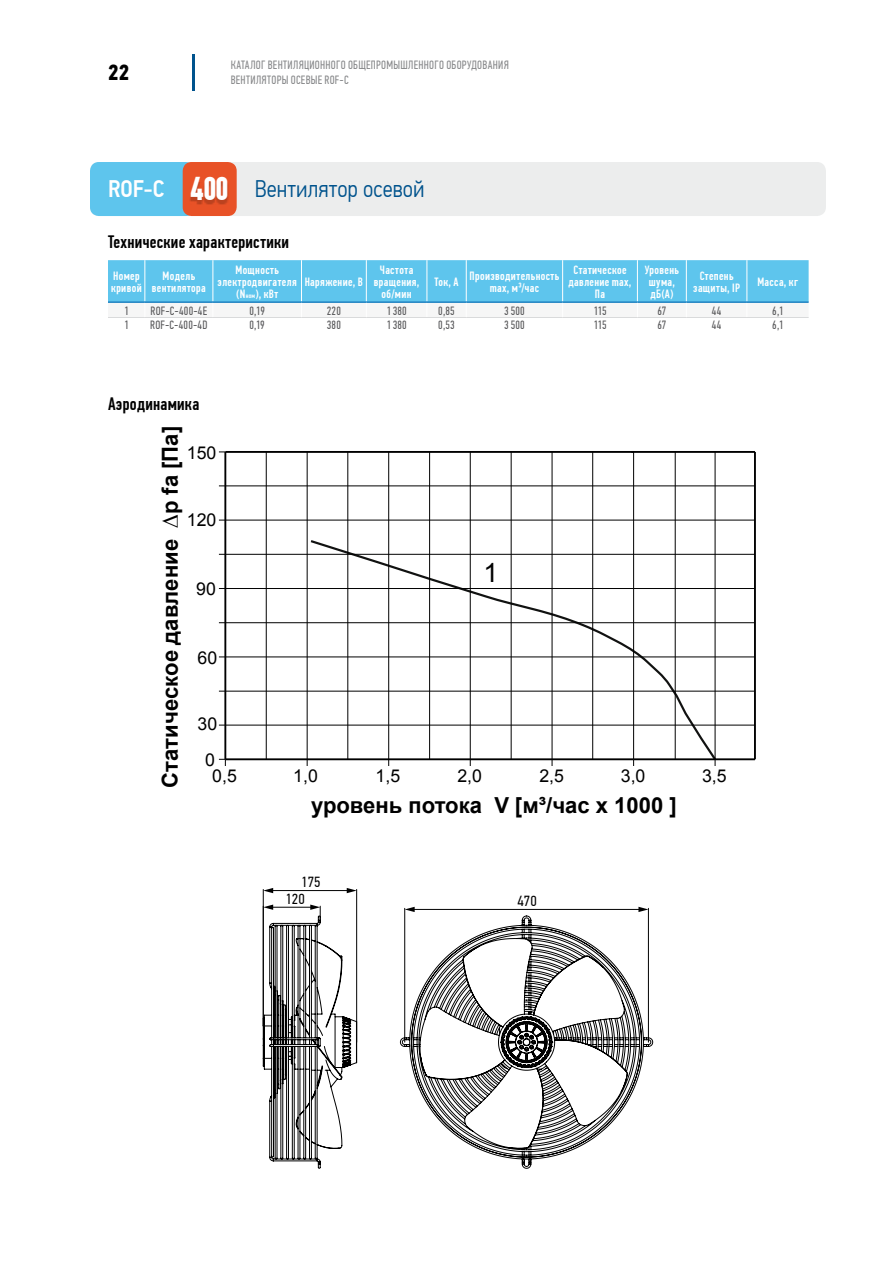
<style>
.page{position:relative;width:893px;height:1263px;background:#fff}
.page>*{position:absolute;margin:0;border:0;box-sizing:border-box;transform-origin:0 0}
.t1{font:26.55px "Arial";color:#000}
.t2{font:300 24px "PF Din Text Cond Pro";letter-spacing:.005em;color:#00538d}
.t3{font:700 22.05px "Arial";color:#000}
.t4{font:700 22.05px "PF Din Text Cond Pro";color:#000}
.t5{font:500 18px "PF Din Text Comp Pro";letter-spacing:.015em;color:#000}
.t6{font:17.7px/35.8px "Arial";color:#000;text-align:center}
.t7{font:14.7px "PF Din Text Cond Pro";color:#000}
.t8{font:500 12px/12px "PF Din Text Comp Pro";letter-spacing:.03em;color:#fff;text-align:center}
.t9{font:12px "PF Din Text Comp Pro";letter-spacing:.015em;color:#58585a}
.t10{font:12px "PF Din Text Comp Pro";letter-spacing:.02em;color:#87888a}
.s1{font-weight:500;color:#fff}
.s2{font-family:"PF Din Text Comp Pro";font-weight:700;font-size:33px;color:#fff}
.s3{font-size:6.9px}
</style>
<div class="page">
<div style="left:108px;top:260px;width:701px;height:41px;background:#5ec5ed"></div>
<hr style="left:108px;top:317px;width:37px;height:1px;background:#d9dadb">
<hr style="left:145px;top:317px;width:68px;height:1px;background:#d9dadb">
<hr style="left:213px;top:317px;width:88px;height:1px;background:#d9dadb">
<hr style="left:301px;top:317px;width:65px;height:1px;background:#d9dadb">
<hr style="left:366px;top:317px;width:61px;height:1px;background:#d9dadb">
<hr style="left:427px;top:317px;width:39px;height:1px;background:#d9dadb">
<hr style="left:466px;top:317px;width:97px;height:1px;background:#d9dadb">
<hr style="left:563px;top:317px;width:74px;height:1px;background:#d9dadb">
<hr style="left:637px;top:317px;width:49px;height:1px;background:#d9dadb">
<hr style="left:686px;top:317px;width:61px;height:1px;background:#d9dadb">
<hr style="left:747px;top:317px;width:62px;height:1px;background:#d9dadb">
<hr style="left:213px;top:260px;width:1px;height:41px;background:#fff">
<hr style="left:301px;top:260px;width:1px;height:41px;background:#fff">
<hr style="left:366px;top:260px;width:1px;height:41px;background:#fff">
<hr style="left:427px;top:260px;width:1px;height:41px;background:#fff">
<hr style="left:466px;top:260px;width:1px;height:41px;background:#fff">
<hr style="left:562px;top:260px;width:1px;height:41px;background:#fff">
<hr style="left:637px;top:260px;width:1px;height:41px;background:#fff">
<hr style="left:686px;top:260px;width:1px;height:41px;background:#fff">
<hr style="left:746px;top:260px;width:1px;height:41px;background:#fff">
<hr style="left:108px;top:301px;width:37px;height:2px;background:#1f82c1">
<hr style="left:145px;top:301px;width:68px;height:2px;background:#1f82c1">
<hr style="left:213px;top:301px;width:88px;height:2px;background:#1f82c1">
<hr style="left:301px;top:301px;width:65px;height:2px;background:#1f82c1">
<hr style="left:366px;top:301px;width:61px;height:2px;background:#1f82c1">
<hr style="left:427px;top:301px;width:39px;height:2px;background:#1f82c1">
<hr style="left:466px;top:301px;width:97px;height:2px;background:#1f82c1">
<hr style="left:563px;top:301px;width:74px;height:2px;background:#1f82c1">
<hr style="left:637px;top:301px;width:49px;height:2px;background:#1f82c1">
<hr style="left:686px;top:301px;width:61px;height:2px;background:#1f82c1">
<hr style="left:747px;top:301px;width:62px;height:2px;background:#1f82c1">
<svg style="left:399px;top:915px;width:255px;height:254px"></svg>
<hr style="left:648px;top:908px;width:1px;height:134px;background:#000">
<hr style="left:404px;top:908px;width:1px;height:134px;background:#000">
<hr style="left:263px;top:889px;width:1px;height:137px;background:#000">
<hr style="left:356px;top:889px;width:1px;height:153px;background:#000">
<hr style="left:413px;top:909px;width:227px;height:1px;background:#000">
<svg style="left:638px;top:907px;width:10px;height:5px"></svg>
<svg style="left:405px;top:907px;width:10px;height:5px"></svg>
<svg style="left:262px;top:904px;width:96px;height:265px"></svg>
<hr style="left:271px;top:890px;width:78px;height:1px;background:#000">
<svg style="left:263px;top:888px;width:10px;height:5px"></svg>
<svg style="left:347px;top:888px;width:10px;height:5px"></svg>
<div style="left:90px;top:162px;width:736px;height:54px;background:#eceded;border-radius:9px"></div>
<div style="left:90px;top:162px;width:105px;height:54px;background:#5ec5ed;border-radius:9px"></div>
<div style="left:183px;top:162px;width:54px;height:54px;background:#e85227;border-radius:9px"></div>
<div style="left:190px;top:182px;width:39px;height:22px;background:#000;opacity:.2"></div>
<svg style="left:308px;top:538px;width:410px;height:224px"></svg>
<hr style="left:225px;top:758px;width:409px;height:2px;background:#000">
<svg style="left:219px;top:759px;width:7px;height:7px"></svg>
<hr style="left:224px;top:452px;width:2px;height:307px;background:#000">
<hr style="left:307px;top:452px;width:1px;height:307px;background:#000">
<hr style="left:388px;top:452px;width:1px;height:307px;background:#000">
<hr style="left:470px;top:452px;width:1px;height:307px;background:#000">
<hr style="left:552px;top:452px;width:1px;height:307px;background:#000">
<hr style="left:633px;top:452px;width:1px;height:307px;background:#000">
<hr style="left:266px;top:452px;width:1px;height:307px;background:#000">
<hr style="left:348px;top:452px;width:1px;height:307px;background:#000">
<hr style="left:429px;top:452px;width:1px;height:307px;background:#000">
<hr style="left:511px;top:452px;width:1px;height:307px;background:#000">
<hr style="left:592px;top:452px;width:1px;height:307px;background:#000">
<hr style="left:225px;top:725px;width:409px;height:1px;background:#000">
<hr style="left:225px;top:691px;width:409px;height:1px;background:#000">
<hr style="left:225px;top:657px;width:409px;height:1px;background:#000">
<hr style="left:225px;top:622px;width:409px;height:1px;background:#000">
<hr style="left:225px;top:588px;width:409px;height:1px;background:#000">
<hr style="left:225px;top:554px;width:409px;height:1px;background:#000">
<hr style="left:225px;top:520px;width:409px;height:1px;background:#000">
<hr style="left:225px;top:486px;width:409px;height:1px;background:#000">
<hr style="left:225px;top:451px;width:409px;height:2px;background:#000">
<hr style="left:631px;top:451px;width:124px;height:2px;background:#000">
<hr style="left:675px;top:452px;width:1px;height:307px;background:#000">
<hr style="left:634px;top:486px;width:121px;height:1px;background:#000">
<hr style="left:634px;top:520px;width:121px;height:1px;background:#000">
<hr style="left:634px;top:554px;width:121px;height:1px;background:#000">
<hr style="left:634px;top:588px;width:121px;height:1px;background:#000">
<hr style="left:634px;top:622px;width:121px;height:1px;background:#000">
<hr style="left:634px;top:657px;width:121px;height:1px;background:#000">
<hr style="left:634px;top:691px;width:121px;height:1px;background:#000">
<hr style="left:634px;top:725px;width:121px;height:1px;background:#000">
<hr style="left:634px;top:758px;width:121px;height:2px;background:#000">
<hr style="left:715px;top:452px;width:1px;height:314px;background:#000">
<hr style="left:754px;top:452px;width:2px;height:307px;background:#000">
<hr style="left:192px;top:54px;width:3px;height:36px;background:#00538d">
<p class="t10" style="left:231px;top:58px;width:280px">КАТАЛОГ ВЕНТИЛЯЦИОННОГО ОБЩЕПРОМЫШЛЕННОГО ОБОРУДОВАНИЯ</p>
<h3 class="t4" style="left:108px;top:59px;width:23px">22</h3>
<p class="t10" style="left:231px;top:73px;width:119px">ВЕНТИЛЯТОРЫ ОСЕВЫЕ ROF-С</p>
<h2 class="t2" style="left:108px;top:175px;width:318px"><span class="s1">ROF-С</span> <span class="s2">400</span> Вентилятор осевой</h2>
<h3 class="t5" style="left:108px;top:231px;width:183px">Технические характеристики</h3>
<p class="t8" style="left:111px;top:270px;width:32px;text-align:left">Номер кривой</p>
<p class="t8" style="left:152px;top:270px;width:56px">Модель вентилятора</p>
<p class="t8" style="left:218px;top:264px;width:81px">Мощность электродвигателя (N<span class="s3">ном</span>), кВт</p>
<p class="t8" style="left:305px;top:276px;width:60px">Наряжение, В</p>
<p class="t8" style="left:374px;top:264px;width:47px">Частота вращения, об/мин</p>
<p class="t8" style="left:434px;top:276px;width:26px">Ток, А</p>
<p class="t8" style="left:470px;top:270px;width:91px">Производительность max, м³/час</p>
<p class="t8" style="left:568px;top:264px;width:65px">Статическое давление max,<br>Па</p>
<p class="t8" style="left:645px;top:264px;width:36px">Уровень шума, дБ(А)</p>
<p class="t8" style="left:693px;top:270px;width:48px">Степень защиты, IP</p>
<p class="t8" style="left:757px;top:276px;width:42px">Масса, кг</p>
<p class="t9" style="left:124px;top:304px;width:6px">1</p>
<p class="t9" style="left:151px;top:304px;width:58px">ROF-C-400-4E</p>
<p class="t9" style="left:249px;top:304px;width:17px">0,19</p>
<p class="t9" style="left:327px;top:304px;width:16px">220</p>
<p class="t9" style="left:386px;top:304px;width:22px">1 380</p>
<p class="t9" style="left:438px;top:304px;width:18px">0,85</p>
<p class="t9" style="left:504px;top:304px;width:22px">3 500</p>
<p class="t9" style="left:593px;top:304px;width:15px">115</p>
<p class="t9" style="left:657px;top:304px;width:11px">67</p>
<p class="t9" style="left:712px;top:304px;width:11px">44</p>
<p class="t9" style="left:772px;top:304px;width:12px">6,1</p>
<p class="t9" style="left:124px;top:318px;width:6px">1</p>
<p class="t9" style="left:150px;top:318px;width:59px">ROF-C-400-4D</p>
<p class="t9" style="left:249px;top:318px;width:17px">0,19</p>
<p class="t9" style="left:327px;top:318px;width:16px">380</p>
<p class="t9" style="left:386px;top:318px;width:22px">1 380</p>
<p class="t9" style="left:438px;top:318px;width:18px">0,53</p>
<p class="t9" style="left:504px;top:318px;width:22px">3 500</p>
<p class="t9" style="left:593px;top:318px;width:15px">115</p>
<p class="t9" style="left:657px;top:318px;width:11px">67</p>
<p class="t9" style="left:712px;top:318px;width:11px">44</p>
<p class="t9" style="left:772px;top:318px;width:12px">6,1</p>
<h3 class="t5" style="left:108px;top:393px;width:93px">Аэродинамика</h3>
<h3 class="t3" style="left:154px;top:787px;width:363px;rotate:-90deg">Статическое давление ∆p fa [Па]</h3>
<h3 class="t6" style="left:187px;top:435px;width:31px">150</h3>
<h3 class="t6" style="left:187px;top:501px;width:31px">120</h3>
<h1 class="t1" style="left:483px;top:554px;width:16px">1</h1>
<h3 class="t6" style="left:196px;top:570px;width:21px">90</h3>
<h3 class="t6" style="left:198px;top:639px;width:21px">60</h3>
<h3 class="t6" style="left:198px;top:706px;width:21px">30<br>0</h3>
<h3 class="t6" style="left:212px;top:757px;width:26px">0,5</h3>
<h3 class="t6" style="left:293px;top:757px;width:26px">1,0</h3>
<h3 class="t6" style="left:376px;top:757px;width:26px">1,5</h3>
<h3 class="t6" style="left:457px;top:757px;width:26px">2,0</h3>
<h3 class="t6" style="left:539px;top:757px;width:26px">2,5</h3>
<h3 class="t6" style="left:621px;top:757px;width:26px">3,0</h3>
<h3 class="t3" style="left:311px;top:790px;width:367px">уровень потока V [м³/час x 1000 ]</h3>
<p class="t7" style="left:301px;top:873px;width:21px">175</p>
<p class="t7" style="left:285px;top:890px;width:21px">120</p>
<p class="t7" style="left:517px;top:892px;width:21px">470</p>
<h3 class="t6" style="left:702px;top:757px;width:26px">3,5</h3>
</div>
